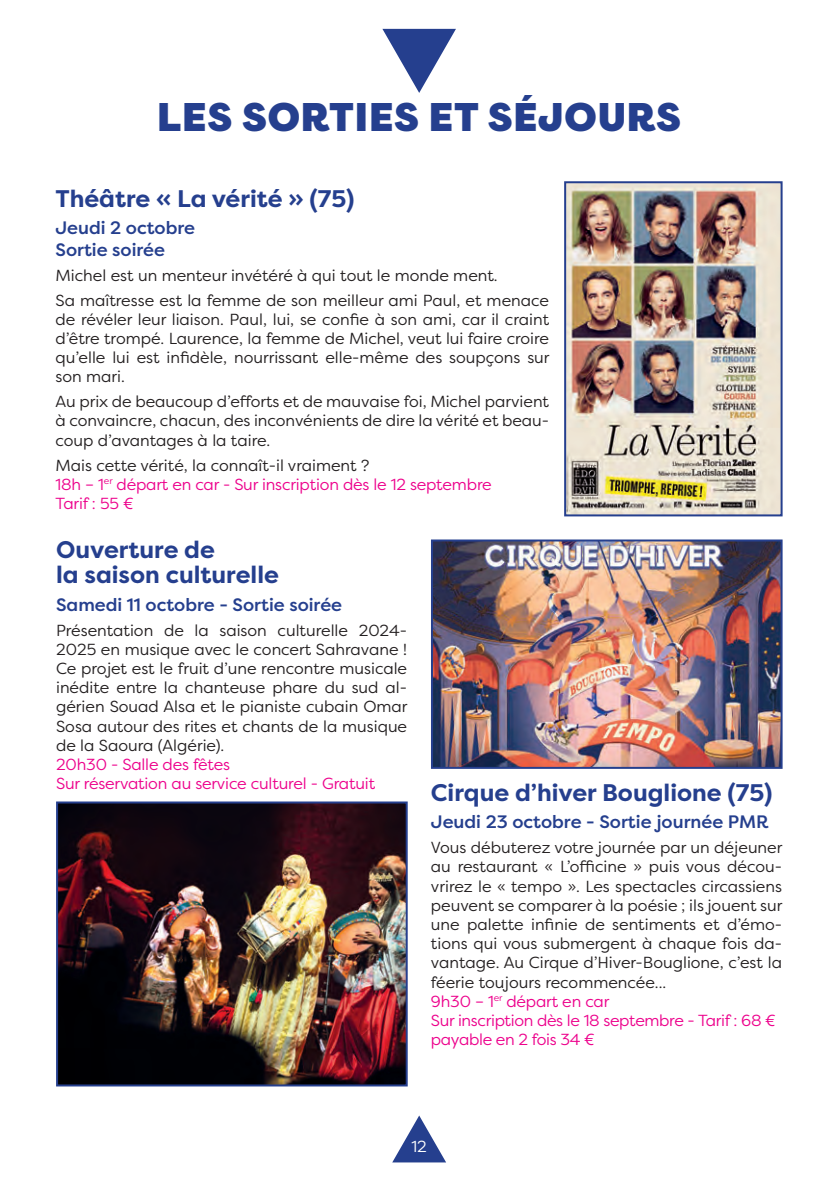
<style>
.page{position:relative;width:839px;height:1191px;background:#fff}
.page>*{position:absolute;margin:0;border:0;box-sizing:border-box;transform-origin:0 0}
.t1{font:900 40px "Filson Pro";letter-spacing:.02em;color:#253f8e}
.t2{font:700 24px/26px "Filson Pro";color:#253f8e}
.t3{font:500 18px/21.6px "Filson Pro";color:#253f8e}
.t4{font:16px/19.2px "Filson Pro";color:#231f20;text-align:justify}
.t5{font:16px/19.2px "Filson Pro";letter-spacing:-.01em;color:#ed028c}
.t6{font:16px "Filson Pro";color:#fff}
.s1{color:#231f20}
.s2{color:#ed028c}
</style>
<div class="page">
<svg style="left:392px;top:1116px;width:54px;height:46px"></svg>
<svg style="left:382px;top:29px;width:74px;height:64px"></svg>
<img style="left:59px;top:804px;width:345px;height:279px">
<div style="left:56px;top:801px;width:351px;height:285px;border:2px solid #253f8e"></div>
<img style="left:434px;top:542px;width:345px;height:224px">
<div style="left:431px;top:539px;width:351px;height:230px;border:2px solid #253f8e"></div>
<img style="left:567px;top:184px;width:212px;height:329px">
<div style="left:564px;top:181px;width:218px;height:335px;border:2px solid #253f8e"></div>
<h1 class="t1" style="left:157px;top:92px;width:525px">LES SORTIES ET SÉJOURS</h1>
<h2 class="t2" style="left:55px;top:186px;width:300px">Théâtre « La vérité » (75)</h2>
<p class="t3" style="left:55px;top:217px;width:141px">Jeudi 2 octobre<br>Sortie soirée</p>
<p class="t4" style="left:55px;top:262px;width:495px;line-height:24.8px">Michel est un menteur invétéré à qui tout le monde ment.<br>Sa maîtresse est la femme de son meilleur ami Paul, et menace</p>
<p class="t4" style="left:55px;top:309px;width:495px">de révéler leur liaison. Paul, lui, se confie à son ami, car il craint d’être trompé. Laurence, la femme de Michel, veut lui faire croire qu’elle lui est infidèle, nourrissant elle-même des soupçons sur son mari.</p>
<p class="t4" style="left:55px;top:392px;width:495px">Au prix de beaucoup d’efforts et de mauvaise foi, Michel parvient à convaincre, chacun, des inconvénients de dire la vérité et beau&shy;coup d’avantages à la taire.</p>
<p class="t5" style="left:55px;top:455px;width:437px"><span class="s1">Mais cette vérité, la connaît-il vraiment ?<br></span>18h – 1<sup>er</sup> départ en car - Sur inscription dès le 12 septembre<br>Tarif : 55 €</p>
<h2 class="t2" style="left:56px;top:536px;width:224px">Ouverture de<br>la saison culturelle</h2>
<p class="t3" style="left:56px;top:593px;width:287px">Samedi 11 octobre - Sortie soirée</p>
<p class="t4" style="left:56px;top:620px;width:353px">Présentation de la saison culturelle 2024- 2025 en musique avec le concert Sahravane !<br>Ce projet est le fruit d’une rencontre musicale inédite entre la chanteuse phare du sud al&shy;gérien Souad Alsa et le pianiste cubain Omar Sosa autour des rites et chants de la musique de la Saoura (Algérie).</p>
<p class="t5" style="left:56px;top:754px;width:320px">20h30 - Salle des fêtes<br>Sur réservation au service culturel - Gratuit</p>
<h2 class="t2" style="left:431px;top:780px;width:343px">Cirque d’hiver Bouglione (75)</h2>
<p class="t3" style="left:431px;top:811px;width:339px">Jeudi 23 octobre - Sortie journée PMR</p>
<p class="t4" style="left:431px;top:838px;width:353px;text-align:left">Vous débuterez votre journée par un déjeuner au restaurant « L’officine » puis vous décou&shy;vrirez le « tempo ». Les spectacles circassiens peuvent se comparer à la poésie ; ils jouent sur une palette infinie de sentiments et d’émo&shy;tions qui vous submergent à chaque fois da&shy;vantage. Au Cirque d’Hiver-Bouglione, c’est la féerie toujours recommencée...<br><span class="s2">9h30 – 1</span><sup>er</sup> <span class="s2">départ en car<br>Sur inscription dès le 18 septembre - Tarif : 68 € payable en 2 fois 34 €</span></p>
<p class="t6" style="left:411px;top:1136px;width:17px">12</p>
</div>
